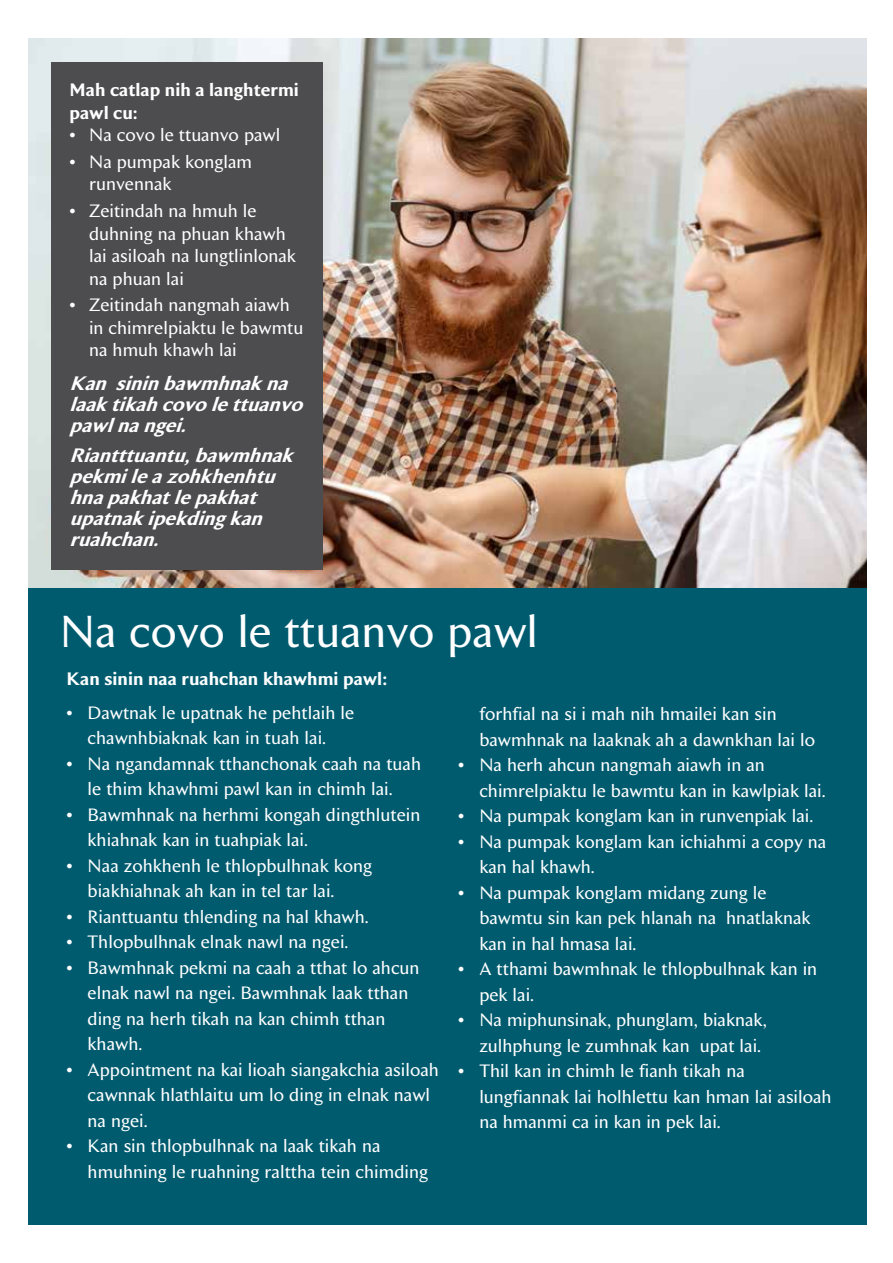
<style>
.page{position:relative;width:893px;height:1263px;background:#fff}
.page>*{position:absolute;margin:0;border:0;box-sizing:border-box;transform-origin:0 0}
.t1{font:45px "Beaulieu";color:#fff}
.t2{font:italic 600 19.5px/21px "Beaulieu";color:#fff}
.t3{font:18px/25.5px "Beaulieu";color:#fff}
.t4{font:600 18px/22.5px "Beaulieu";color:#fff}
</style>
<div class="page">
<img style="left:28px;top:38px;width:839px;height:550px">
<div style="left:51px;top:63px;width:272px;height:507px;background:#4d4d4f"></div>
<div style="left:28px;top:588px;width:839px;height:637px;background:#005b6f"></div>
<p class="t4" style="left:70px;top:79px;width:231px">Mah catlap nih a langhtermi pawl cu:</p>
<p class="t3" style="left:70px;top:122px;width:212px">• Na covo le ttuanvo pawl</p>
<p class="t3" style="left:89px;top:151px;width:165px;line-height:22.5px;text-indent:-19px">• Na pumpak konglam runvennak</p>
<p class="t3" style="left:89px;top:200px;width:208px;line-height:22.5px;text-indent:-19px">• Zeitindah na hmuh le duhning na phuan khawh lai asiloah na lungtlinlonak na phuan lai</p>
<p class="t3" style="left:89px;top:294px;width:216px;line-height:22.5px;text-indent:-19px">• Zeitindah nangmah aiawh in chimrelpiaktu le bawmtu na hmuh khawh lai</p>
<p class="t2" style="left:70px;top:373px;width:242px">Kan sininbawmhnakna laaktikahcovolettuanvo pawlnangei.</p>
<p class="t2" style="left:70px;top:445px;width:232px">Riantttuantu,bawmhnak pekmileazohkhenhtu hnapakhatlepakhat upatnakipekdingkan ruahchan.</p>
<h1 class="t1" style="left:60px;top:605px;width:480px">Na covo le ttuanvo pawl</h1>
<p class="t4" style="left:67px;top:667px;width:322px">Kan sinin naa ruahchan khawhmi pawl:</p>
<p class="t3" style="left:67px;top:700px;width:289px;text-align:center">• Dawtnak le upatnak he pehtlaih le chawnhbiaknak kan in tuah lai.</p>
<p class="t3" style="left:67px;top:751px;width:356px;text-align:center">• Na ngandamnak tthanchonak caah na tuah le thim khawhmi pawl kan in chimh lai.</p>
<p class="t3" style="left:88px;top:802px;width:334px;text-indent:-21px">• Bawmhnak na herhmi kongah dingthlutein khiahnak kan in tuahpiak lai.</p>
<p class="t3" style="left:88px;top:853px;width:286px;text-indent:-21px">• Naa zohkhenh le thlopbulhnak kong biakhiahnak ah kan in tel tar lai.</p>
<p class="t3" style="left:67px;top:904px;width:304px">• Rianttuantu thlending na hal khawh.</p>
<p class="t3" style="left:67px;top:929px;width:283px">• Thlopbulhnak elnak nawl na ngei.</p>
<p class="t3" style="left:88px;top:955px;width:333px;text-indent:-21px">• Bawmhnak pekmi na caah a tthat lo ahcun elnak nawl na ngei. Bawmhnak laak tthan ding na herh tikah na kan chimh tthan khawh.</p>
<p class="t3" style="left:88px;top:1057px;width:353px;text-indent:-21px">• Appointment na kai lioah siangakchia asiloah cawnnak hlathlaitu um lo ding in elnak nawl na ngei.</p>
<p class="t3" style="left:88px;top:1133px;width:342px;text-indent:-21px">• Kan sin thlopbulhnak na laak tikah na hmuhning le ruahning ralttha tein chimding</p>
<p class="t3" style="left:479px;top:701px;width:337px">forhfial na si i mah nih hmailei kan sin bawmhnak na laaknak ah a dawnkhan lai lo</p>
<p class="t3" style="left:479px;top:752px;width:348px;text-indent:-21px">• Na herh ahcun nangmah aiawh in an chimrelpiaktu le bawmtu kan in kawlpiak lai.</p>
<p class="t3" style="left:458px;top:803px;width:356px">• Na pumpak konglam kan in runvenpiak lai.</p>
<p class="t3" style="left:479px;top:829px;width:349px;text-indent:-21px">• Na pumpak konglam kan ichiahmi a copy na kan hal khawh.</p>
<p class="t3" style="left:479px;top:880px;width:333px;text-indent:-21px">• Na pumpak konglam midang zung le bawmtu sin kan pek hlanah na hnatlaknak kan in hal hmasa lai.</p>
<p class="t3" style="left:479px;top:956px;width:339px;text-indent:-21px">• A tthami bawmhnak le thlopbulhnak kan in pek lai.</p>
<p class="t3" style="left:479px;top:1007px;width:289px;text-indent:-21px">• Na miphunsinak, phunglam, biaknak, zulhphung le zumhnak kan upat lai.</p>
<p class="t3" style="left:479px;top:1058px;width:354px;text-indent:-21px">• Thil kan in chimh le fianh tikah na lungfiannak lai holhlettu kan hman lai asiloah na hmanmi ca in kan in pek lai.</p>
</div>
